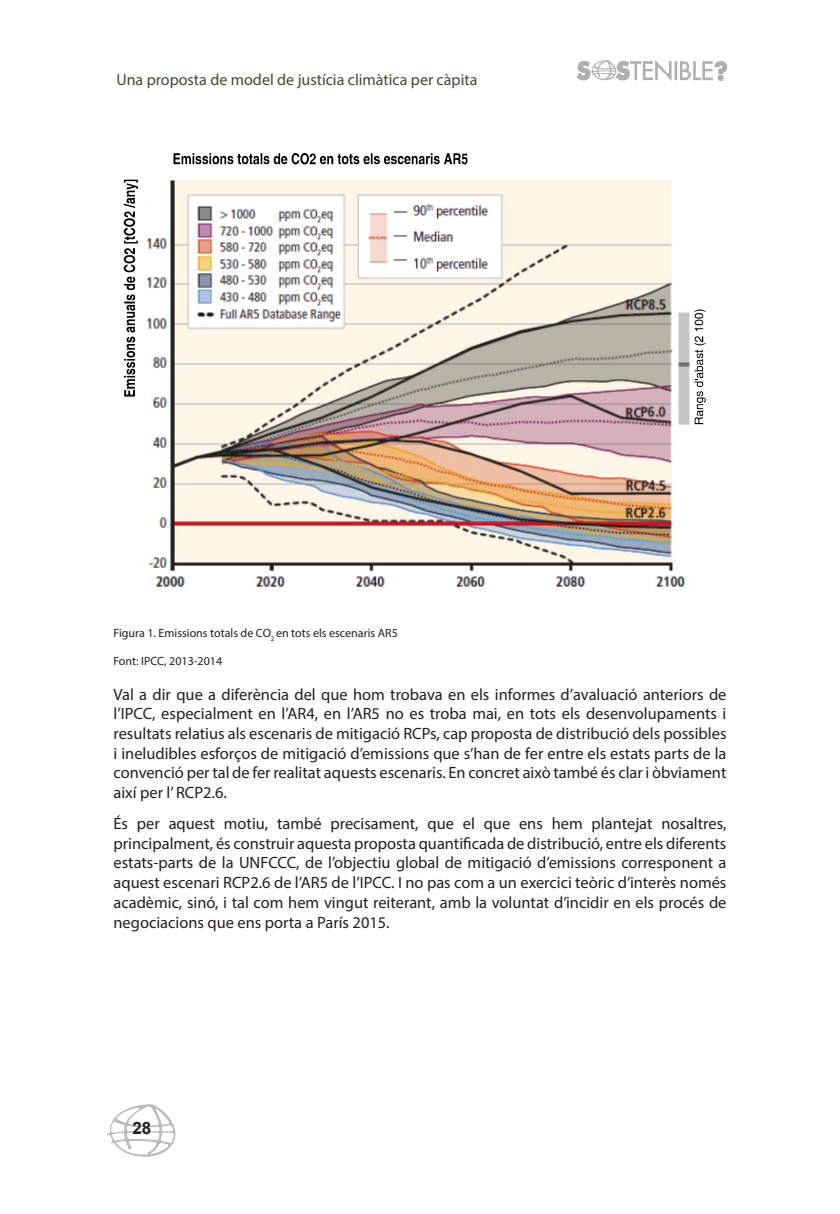
<style>
.page{position:relative;width:840px;height:1214px;background:#fff}
.page>*{position:absolute;margin:0;border:0;box-sizing:border-box;transform-origin:0 0}
.t1{font:700 17px "Arial";color:#231f20}
.t2{font:16.4px/19.6px "Myriad Pro";color:#231f20;text-align:justify}
.t3{font:16px "Myriad Pro";color:#3d4c2e}
.t4{font:12px "Myriad Pro";color:#231f20}
</style>
<div class="page">
<img style="left:107px;top:1104px;width:69px;height:53px">
<img style="left:577px;top:60px;width:149px;height:21px">
<img style="left:145px;top:153px;width:545px;height:438px">
<svg style="left:124px;top:180px;width:14px;height:216px"></svg>
<svg style="left:694px;top:309px;width:11px;height:115px"></svg>
<div style="left:165px;top:146px;width:277px;height:25px;background:#fff"></div>
<svg style="left:173px;top:153px;width:294px;height:11px"></svg>
<p class="t3" style="left:116px;top:70px;width:362px">Una proposta de model de justícia climàtica per càpita</p>
<p class="t4" style="left:113px;top:625px;width:286px">Figura 1. Emissions totals de CO<sub>2</sub> en tots els escenaris AR5</p>
<p class="t4" style="left:113px;top:654px;width:110px">Font: IPCC, 2013-2014</p>
<p class="t2" style="left:113px;top:684px;width:614px">Val a dir que a diferència del que hom trobava en els informes d’avaluació anteriors de l’IPCC, especialment en l’AR4, en l’AR5 no es troba mai, en tots els desenvolupaments i resultats relatius als escenaris de mitigació RCPs, cap proposta de distribució dels possibles i ineludibles esforços de mitigació d’emissions que s’han de fer entre els estats parts de la convenció per tal de fer realitat aquests escenaris. En concret això també és clar i òbviament així per l’ RCP2.6.</p>
<p class="t2" style="left:113px;top:813px;width:614px">És per aquest motiu, també precisament, que el que ens hem plantejat nosaltres, principalment, és construir aquesta proposta quantificada de distribució, entre els diferents estats-parts de la UNFCCC, de l’objectiu global de mitigació d’emissions corresponent a aquest escenari RCP2.6 de l’AR5 de l’IPCC. I no pas com a un exercici teòric d’interès només acadèmic, sinó, i tal com hem vingut reiterant, amb la voluntat d’incidir en els procés de negociacions que ens porta a París 2015.</p>
<p class="t1" style="left:132px;top:1116px;width:20px">28</p>
</div>
